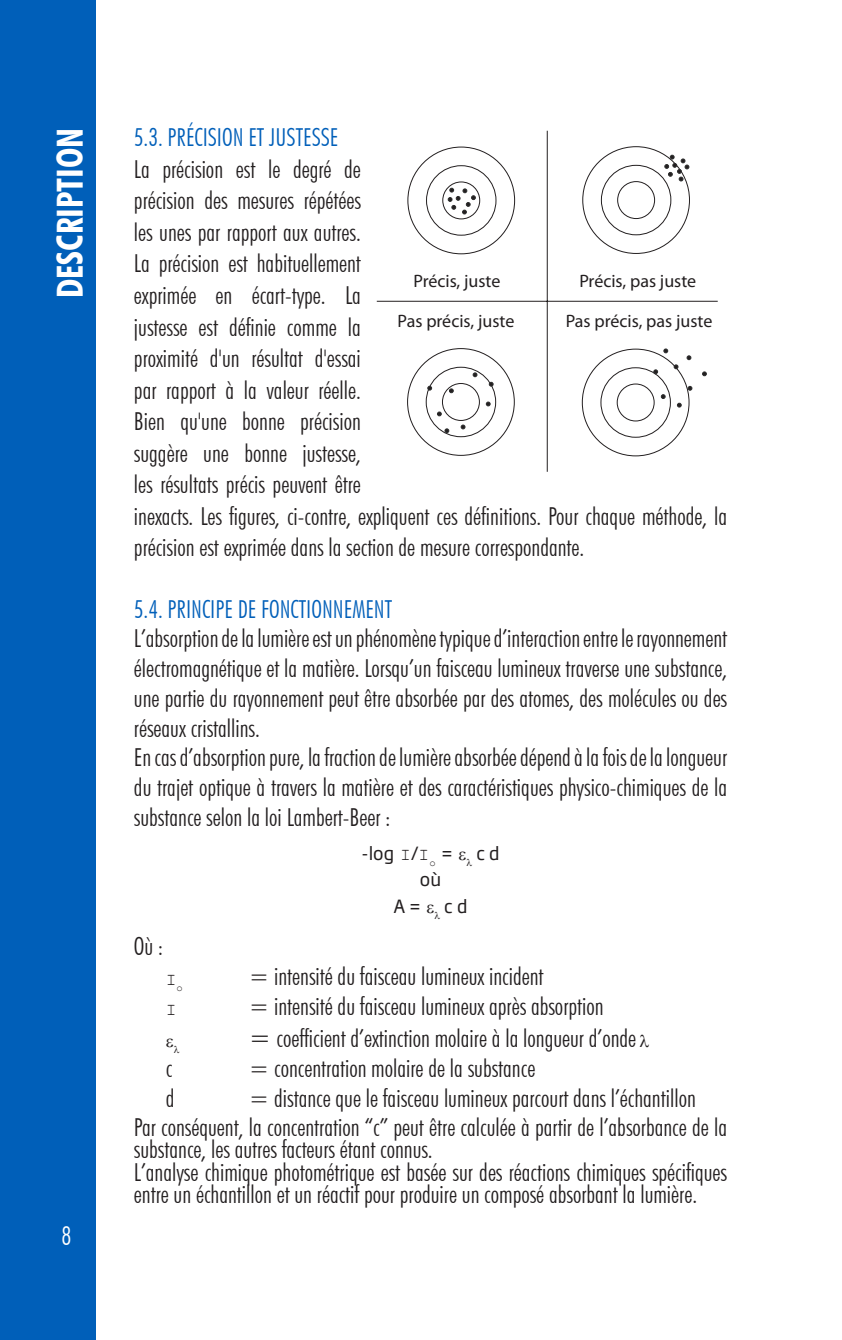
<style>
.page{position:relative;width:842px;height:1340px;background:#fff}
.page>*{position:absolute;margin:0;border:0;box-sizing:border-box;transform-origin:0 0}
.t1{font:700 condensed 36px "Futura BT";color:#fff}
.t2{font:300 condensed 25.65px "Futura BT";color:#fff}
.Titles_left{font:300 condensed 24.75px/31.5px "Futura BT";color:#231f20}
.Titles_left-2{font:300 condensed 24.75px "Futura BT";color:#005fb9}
.t3{font:18px "Myriad Pro";color:#231f20}
.t4{font:18px "Soho Gothic Pro";color:#231f20}
.t5{font:18px "Courier New";color:#231f20}
.s1{font-family:"Courier New"}
.s2{font-family:"Arial"}
.s3{font-size:27px}
</style>
<div class="page">
<div style="left:0;top:0;width:96px;height:1339px;background:#005fb9"></div>
<hr style="left:377px;top:301px;width:341px;height:1px;background:#231f20">
<hr style="left:547px;top:131px;width:1px;height:341px;background:#231f20">
<svg style="left:582px;top:146px;width:108px;height:108px"></svg>
<svg style="left:407px;top:146px;width:108px;height:108px"></svg>
<svg style="left:407px;top:348px;width:108px;height:108px"></svg>
<svg style="left:702px;top:371px;width:5px;height:5px"></svg>
<svg style="left:582px;top:348px;width:110px;height:108px"></svg>
<p class="t1" style="left:48px;top:298px;width:172px;rotate:-90deg">DESCRIPTION</p>
<p class="Titles_left-2" style="left:134px;top:123px;width:206px">5.3. PRÉCISION ET JUSTESSE</p>
<p class="Titles_left" style="left:134px;top:153px;width:595px">La précision est le degré de<br>précision des mesures répétées<br>les unes par rapport aux autres.<br>La précision est habituellement<br>exprimée en écart-type. La<br>justesse est définie comme la<br>proximité d'un résultat d'essai<br>par rapport à la valeur réelle.<br>Bien qu'une bonne précision<br>suggère une bonne justesse,<br>les résultats précis peuvent être<br>inexacts. Les figures, ci-contre, expliquent ces définitions. Pour chaque méthode, la précision est exprimée dans la section de mesure correspondante.</p>
<p class="Titles_left-2" style="left:134px;top:594px;width:260px">5.4. PRINCIPE DE FONCTIONNEMENT</p>
<p class="Titles_left" style="left:134px;top:623px;width:595px;line-height:29.7px;text-align:justify">L’absorption de la lumière est un phénomène typique d’interaction entre le rayonnement électromagnétique et la matière. Lorsqu’un faisceau lumineux traverse une substance, une partie du rayonnement peut être absorbée par des atomes, des molécules ou des réseaux cristallins.</p>
<p class="Titles_left" style="left:134px;top:742px;width:595px;line-height:29.7px;text-align:justify">En cas d’absorption pure, la fraction de lumière absorbée dépend à la fois de la longueur du trajet optique à travers la matière et des caractéristiques physico-chimiques de la substance selon la loi Lambert-Beer :</p>
<p class="t4" style="left:361px;top:839px;width:92px">-log <span class="s1">I</span>/<span class="s1">I</span><sub>o</sub> <span class="s2">=</span></p>
<p class="t4" style="left:476px;top:839px;width:25px">c d</p>
<p class="t4" style="left:420px;top:865px;width:23px">où</p>
<p class="t4" style="left:394px;top:892px;width:28px">A <span class="s2">=</span></p>
<p class="t4" style="left:444px;top:892px;width:25px">c d</p>
<p class="Titles_left" style="left:134px;top:930px;width:30px">Où :</p>
<p class="t5" style="left:166px;top:968px;width:19px">I<sub>o</sub></p>
<p class="Titles_left" style="left:249px;top:960px;width:296px">= intensité du faisceau lumineux incident</p>
<p class="t5" style="left:166px;top:998px;width:12px">I</p>
<p class="Titles_left" style="left:249px;top:990px;width:356px">= intensité du faisceau lumineux après absorption</p>
<p class="Titles_left" style="left:249px;top:1022px;width:389px"><span class="s3">=</span> coefficient d’extinction molaire à la longueur d’onde</p>
<p class="Titles_left" style="left:166px;top:1052px;width:8px">c</p>
<p class="Titles_left" style="left:249px;top:1052px;width:288px">= concentration molaire de la substance</p>
<p class="Titles_left" style="left:166px;top:1081px;width:10px">d</p>
<p class="Titles_left" style="left:249px;top:1081px;width:449px">= distance que le faisceau lumineux parcourt dans l’échantillon</p>
<p class="Titles_left" style="left:134px;top:1115px;width:595px;line-height:22.5px">Par conséquent, la concentration “c” peut être calculée à partir de l’absorbance de la substance, les autres facteurs étant connus.</p>
<p class="Titles_left" style="left:134px;top:1160px;width:595px;line-height:22.5px">L’analyse chimique photométrique est basée sur des réactions chimiques spécifiques entre un échantillon et un réactif pour produire un composé absorbant la lumière.</p>
<p class="t3" style="left:413px;top:270px;width:89px">Précis, juste</p>
<p class="t3" style="left:579px;top:270px;width:118px">Précis, pas juste</p>
<p class="t3" style="left:398px;top:310px;width:118px">Pas précis, juste</p>
<p class="t3" style="left:566px;top:309px;width:148px">Pas précis, pas juste</p>
<p class="t2" style="left:61px;top:1219px;width:11px">8</p>
</div>
